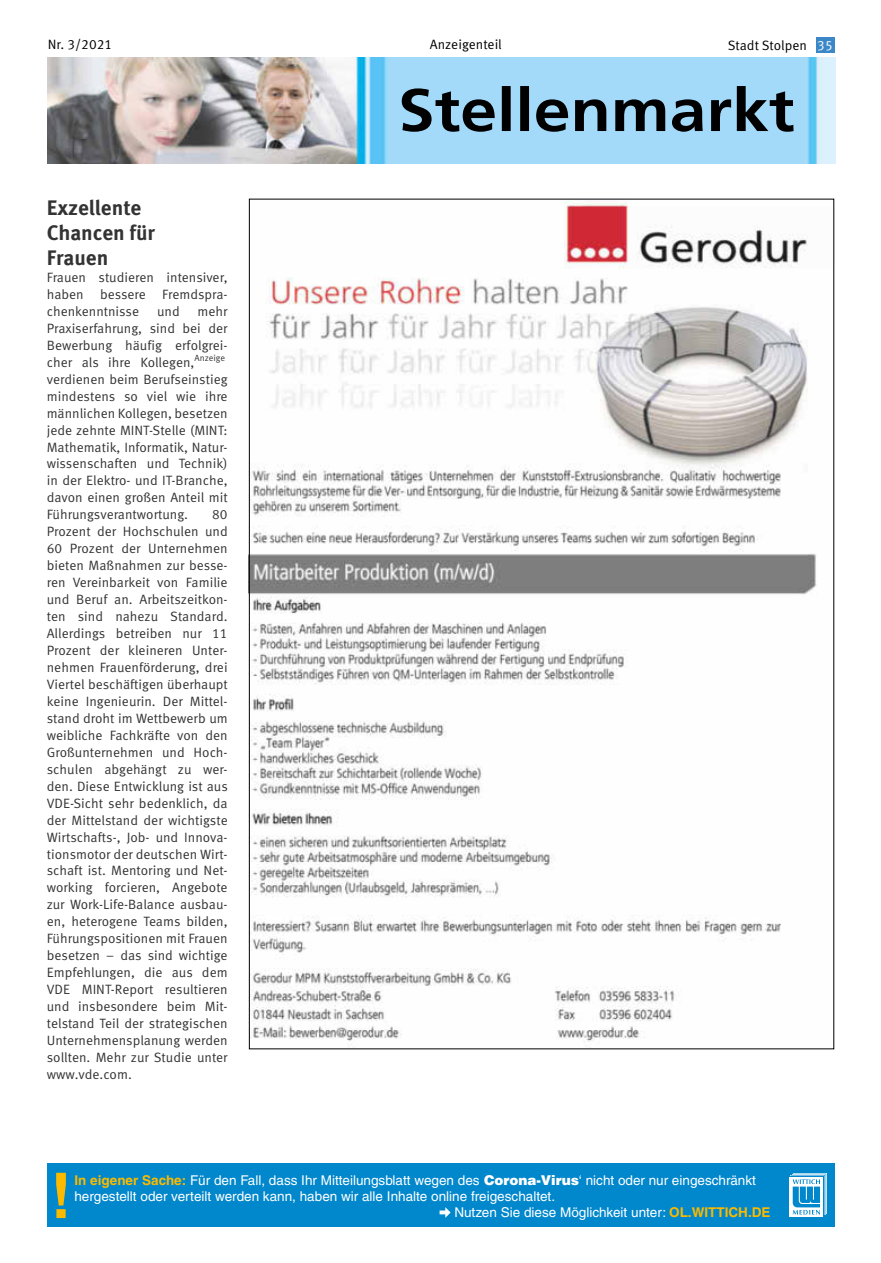
<style>
.page{position:relative;width:881px;height:1263px;background:#fff}
.page>*{position:absolute;margin:0;border:0;box-sizing:border-box;transform-origin:0 0}
.t1{font:21px/25.2px "Meta Pro Bold 24";color:#333}
.t2{font:13.5px/17px "Meta Pro Norm 35";color:#333;text-align:justify}
.t3{font:13.5px "Helvetica LT";color:#fff}
.t4{font:13.5px "Meta Pro Norm 35";color:#000}
.t5{font:9px "Meta Pro Norm 35";color:#333}
.s1{color:#fff}
.s2{font-weight:700;color:#fbba00}
.s3{font-weight:900}
</style>
<div class="page">
<div style="left:815px;top:37px;width:19px;height:15px;background:#3c87c8"></div>
<img style="left:48px;top:57px;width:786px;height:107px">
<img style="left:251px;top:201px;width:566px;height:841px">
<div style="left:48px;top:1163px;width:786px;height:64px;background:#0087cc"></div>
<svg style="left:56px;top:1173px;width:10px;height:45px"></svg>
<svg style="left:439px;top:1207px;width:11px;height:11px"></svg>
<div style="left:789px;top:1177px;width:33px;height:40px;background:#fff"></div>
<svg style="left:790px;top:1173px;width:37px;height:43px"></svg>
<p class="t4" style="left:48px;top:34px;width:66px">Nr. 3/2021</p>
<p class="t4" style="left:429px;top:34px;width:73px">Anzeigenteil</p>
<p class="t4" style="left:727px;top:35px;width:106px">Stadt Stolpen <span class="s1">35</span></p>
<h1 class="t1" style="left:47px;top:193px;width:109px">Exzellente<br>Chancen für<br>Frauen</h1>
<p class="t2" style="left:47px;top:268px;width:182px">Frauen studieren intensiver, haben bessere Fremdspra&shy;chenkenntnisse</p>
<p class="t2" style="left:47px;top:302px;width:182px;text-align:left;text-indent:151px">mehr<br>Praxiserfahrung, sind bei der<br>Bewerbung häufig erfolgrei&shy;cher als ihre Kollegen, verdienen beim Berufseinstieg mindestens so viel wie ihre männlichen Kollegen, besetzen jede zehnte MINT-Stelle (MINT:<br>Mathematik, Informatik, Natur&shy;wissenschaften und Technik) in der Elektro- und IT-Branche, davon einen großen Anteil mit<br>Führungsverantwortung.</p>
<p class="t2" style="left:157px;top:302px;width:24px">und</p>
<p class="t5" style="left:194px;top:351px;width:32px">Anzeige</p>
<p class="t2" style="left:47px;top:505px;width:182px;text-indent:165px">80<br>Prozent der Hochschulen und 60 Prozent der Unternehmen bieten Maßnahmen zur besse&shy;ren Vereinbarkeit von Familie und Beruf an. Arbeitszeitkon&shy;ten sind nahezu Standard.<br>Allerdings betreiben nur 11<br>Prozent der kleineren Unter&shy;nehmen Frauenförderung, drei Viertel beschäftigen überhaupt keine Ingenieurin. Der Mittel&shy;stand droht im Wettbewerb um weibliche Fachkräfte von den Großunternehmen und Hoch&shy;schulen abgehängt zu wer&shy;den. Diese Entwicklung ist aus VDE-Sicht sehr bedenklich, da der Mittelstand der wichtigste Wirtschafts-, Job- und Innova&shy;tionsmotor der deutschen Wirt&shy;schaft ist. Mentoring und Net&shy;working forcieren, Angebote zur Work-Life-Balance ausbau&shy;en, heterogene Teams bilden, Führungspositionen mit Frauen besetzen – das sind wichtige Empfehlungen, die aus dem VDE MINT-Report resultieren und insbesondere beim Mit&shy;telstand Teil der strategischen Unternehmensplanung werden sollten. Mehr zur Studie unter www.vde.com.</p>
<p class="t3" style="left:74px;top:1172px;width:682px"><span class="s2">In eigener Sache:</span> Für den Fall, dass Ihr Mitteilungsblatt wegen des <span class="s3">Corona-Virus</span>‘ nicht oder nur eingeschränkt</p>
<p class="t3" style="left:74px;top:1188px;width:482px">hergestellt oder verteilt werden kann, haben wir alle Inhalte online freigeschaltet.</p>
<p class="t3" style="left:454px;top:1204px;width:317px">Nutzen Sie diese Möglichkeit unter: <span class="s2">OL.WITTICH.DE</span></p>
</div>
